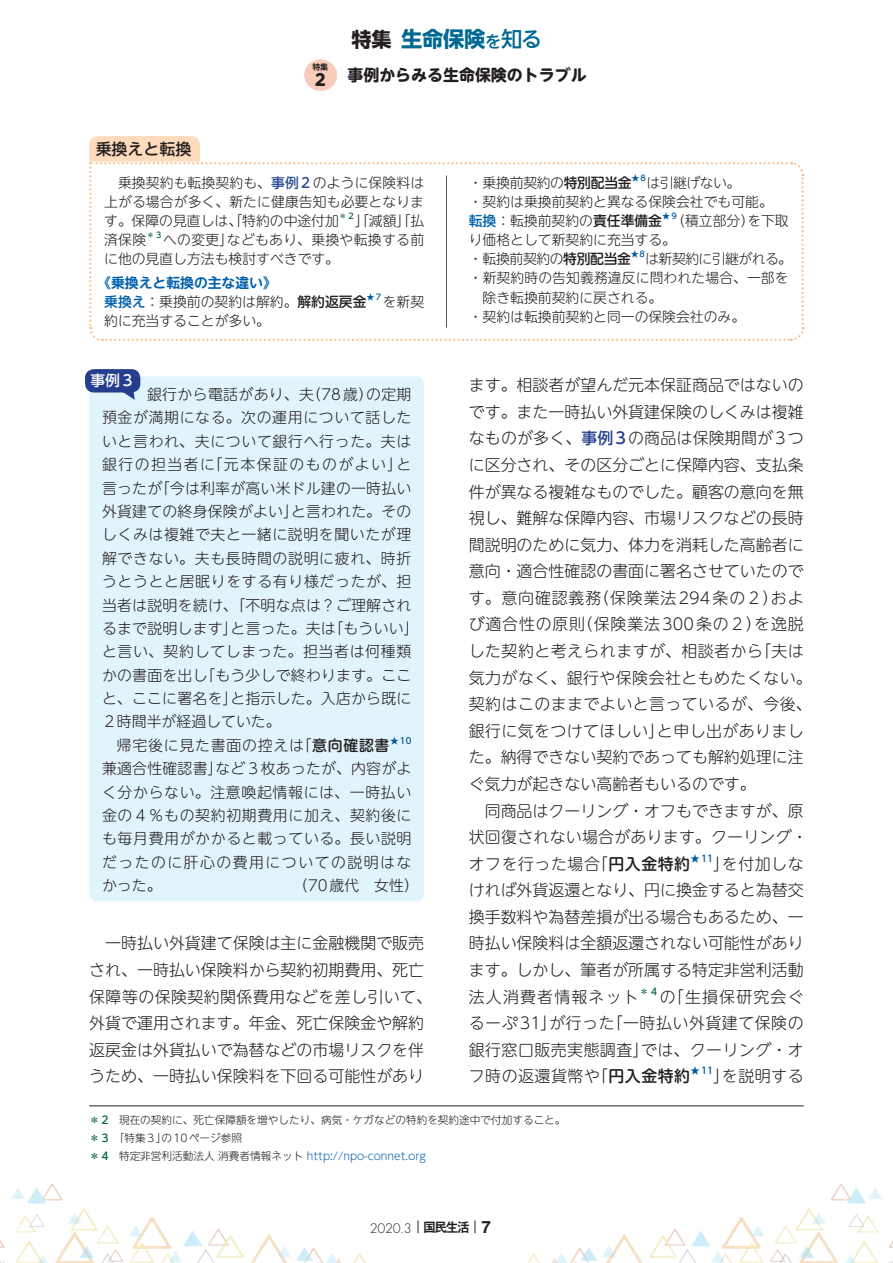
<style>
.page{position:relative;width:893px;height:1263px;background:#fff}
.page>*{position:absolute;margin:0;border:0;box-sizing:border-box;transform-origin:0 0}
.t1{font:700 21.3px "UD Shin Go NT Pro";color:#006991}
.t2{font:300 15.9px/26.5px "UD Shin M Go Pro";color:#231f20}
.t3{font:700 15.9px "UD Shin M Go Pro";color:#231f20}
.t4{font:500 15.9px "UD Shin M Go Pro";color:#231f20}
.t5{font:800 15.9px "UD Shin M Go Pro";color:#231f20}
.t6{font:300 14.85px/23.4px "UD Shin M Go Pro";letter-spacing:.045em;color:#231f20;text-align:justify}
.t7{font:300 14.85px "UD Shin M Go Pro";letter-spacing:.015em;color:#231f20}
.t8{font:300 14.85px "UD Shin M Go Pro";letter-spacing:.025em;color:#231f20}
.t9{font:300 14.85px "UD Shin M Go Pro";letter-spacing:.1em;color:#231f20}
.t10{font:300 14.85px "UD Shin M Go Pro";color:#231f20}
.t11{font:500 14.85px "UD Shin M Go Pro";color:#fff}
.t12{font:300 13.8px/19.2px "UD Shin M Go Pro";color:#231f20}
.t13{font:700 13.8px "UD Shin M Go Pro De";color:#0160ae}
.t14{font:300 13.8px "UD Shin M Go Pro";letter-spacing:-.035em;color:#231f20}
.t15{font:300 12.75px "Futura Std";color:#231f20}
.t16{font:300 10.65px/18px "UD Shin M Go Pro";color:#231f20}
.t17{font:500 9.3px "UD Shin M Go Pro";color:#015a9d}
.t18{font:500 9.3px "UD Shin M Go Pro";color:#026442}
.t19{font:500 8.7px "UD Shin M Go Pro";color:#015a9d}
.t20{font:500 8.1px "UD Shin M Go Pro";color:#015a9d}
.t21{font:500 8.1px "UD Shin M Go Pro";color:#026442}
.t22{font:700 7.95px "UD Shin M Go Pro De";color:#231f20}
.s1{font-family:"UD Shin Go Pro";font-size:20.1px;color:#231f20}
.s2{font-weight:500;font-size:16.95px}
.s3{font-weight:500}
.s4{font-weight:500;color:#2a4d97}
.s5{font-weight:500;color:#0160ae}
.s6{font-weight:500;color:#253f8e}
.s7{font-weight:500;color:#026442}
.s8{color:#0160ae}
.s9{font-family:"Gothic MB101 Pro De";font-weight:700}
.s10{font-family:"Helvetica LT Std";font-weight:700;font-size:16.95px}
</style>
<div class="page">
<img style="left:0;top:1183px;width:893px;height:80px">
<svg style="left:418px;top:1220px;width:1px;height:13px"></svg>
<svg style="left:475px;top:1220px;width:1px;height:13px"></svg>
<img style="left:305px;top:60px;width:31px;height:31px">
<div style="left:89px;top:376px;width:335px;height:525px;background:#e1f4fc;border-radius:9px"></div>
<div style="left:85px;top:369px;width:55px;height:23px;background:#253f8e;border-radius:9px"></div>
<svg style="left:122px;top:391px;width:13px;height:9px"></svg>
<hr style="left:89px;top:1105px;width:715px;height:1px;background:#231f20">
<svg style="left:89px;top:136px;width:716px;height:205px"></svg>
<hr style="left:446px;top:175px;width:1px;height:153px;background:#57585a">
<h1 class="t1" style="left:351px;top:21px;width:192px"><span class="s1">特集</span>生命保険<span class="s2">を</span><span class="s3">知る</span></h1>
<p class="t22" style="left:312px;top:61px;width:17px">特集</p>
<p class="t5" style="left:315px;top:67px;width:12px">2</p>
<p class="t3" style="left:347px;top:62px;width:241px">事例からみる生命保険のトラブル</p>
<p class="t4" style="left:96px;top:136px;width:97px">乗換えと転換</p>
<p class="t12" style="left:104px;top:172px;width:322px;text-align:justify;text-indent:14px">乗換契約も転換契約も、<span class="s4">事例２</span>のように保険料は上がる場合が多く、新たに健康告知も必要となります。保障の見直しは、「特約の中途付加</p>
<p class="t21" style="left:339px;top:209px;width:18px">＊２</p>
<p class="t12" style="left:355px;top:210px;width:71px">」「減額」「払</p>
<p class="t12" style="left:104px;top:230px;width:44px">済保険</p>
<p class="t21" style="left:146px;top:229px;width:18px">＊３</p>
<p class="t12" style="left:104px;top:230px;width:321px;text-indent:59px">への変更」などもあり、乗換や転換する前に他の見直し方法も検討すべきです。</p>
<p class="t13" style="left:97px;top:271px;width:181px">《乗換えと転換の主な違い》</p>
<p class="t12" style="left:104px;top:291px;width:264px"><span class="s5">乗換え</span>：乗換前の契約は解約。<span class="s3">解約返戻金</span></p>
<p class="t20" style="left:367px;top:290px;width:18px">★７</p>
<p class="t12" style="left:383px;top:291px;width:43px">を新契</p>
<p class="t12" style="left:104px;top:310px;width:167px">約に充当することが多い。</p>
<p class="t12" style="left:469px;top:172px;width:164px">・乗換前契約の<span class="s3">特別配当金</span></p>
<p class="t20" style="left:631px;top:171px;width:17px">★８</p>
<p class="t12" style="left:469px;top:172px;width:306px;text-indent:178px">は引継げない。<br>・契約は乗換前契約と異なる保険会社でも可能。<span class="s5">転換</span>：転換前契約の<span class="s3">責任準備金</span></p>
<p class="t20" style="left:662px;top:209px;width:18px">★９</p>
<p class="t12" style="left:469px;top:210px;width:321px;text-indent:203px">（積立部分）を下取り価格として新契約に充当する。<br>・転換前契約の<span class="s3">特別配当金</span></p>
<p class="t20" style="left:631px;top:248px;width:17px">★８</p>
<p class="t14" style="left:645px;top:248px;width:148px">は新契約に引継がれる。</p>
<p class="t12" style="left:469px;top:268px;width:321px">・新契約時の告知義務違反に問われた場合、一部を</p>
<p class="t12" style="left:483px;top:287px;width:181px">除き転換前契約に戻される。</p>
<p class="t12" style="left:469px;top:306px;width:278px">・契約は転換前契約と同一の保険会社のみ。</p>
<p class="t11" style="left:90px;top:369px;width:46px">事例３</p>
<p class="t2" style="left:469px;top:371px;width:344px">ます。相談者が望んだ元本保証商品ではないのです。また一時払い外貨建保険のしくみは複雑なものが多く、<span class="s6">事例3</span>の商品は保険期間が3つに区分され、その区分ごとに保障内容、支払条件が異なる複雑なものでした。顧客の意向を無視し、難解な保障内容、市場リスクなどの長時間説明のために気力、体力を消耗した高齢者に意向・適合性確認の書面に署名させていたのです。意向確認義務（保険業法294条の２）および適合性の原則（保険業法300条の２）を逸脱した契約と考えられますが、相談者から「夫は気力がなく、銀行や保険会社ともめたくない。契約はこのままでよいと言っているが、今後、銀行に気をつけてほしい」と申し出がありました。納得できない契約であっても解約処理に注ぐ気力が起きない高齢者もいるのです。</p>
<p class="t2" style="left:469px;top:796px;width:340px;text-indent:16px">同商品はクーリング・オフもできますが、原状回復されない場合があります。クーリング・オフを行った場合「<span class="s3">円入金特約</span></p>
<p class="t8" style="left:117px;top:382px;width:296px">　　銀行から電話があり、夫（78歳）の定期</p>
<p class="t6" style="left:102px;top:405px;width:311px">預金が満期になる。次の運用について話した</p>
<p class="t6" style="left:102px;top:429px;width:311px">いと言われ、夫について銀行へ行った。夫は</p>
<p class="t9" style="left:102px;top:453px;width:311px">銀行の担当者に「元本保証のものがよい」と</p>
<p class="t7" style="left:102px;top:476px;width:311px">言ったが「今は利率が高い米ドル建の一時払い</p>
<p class="t7" style="left:102px;top:499px;width:311px">外貨建ての終身保険がよい」と言われた。その</p>
<p class="t6" style="left:102px;top:522px;width:311px">しくみは複雑で夫と一緒に説明を聞いたが理</p>
<p class="t6" style="left:102px;top:546px;width:311px">解できない。夫も長時間の説明に疲れ、時折</p>
<p class="t6" style="left:102px;top:569px;width:311px">うとうとと居眠りをする有り様だったが、担</p>
<p class="t7" style="left:102px;top:593px;width:311px">当者は説明を続け、「不明な点は？ご理解され</p>
<p class="t7" style="left:102px;top:616px;width:318px">るまで説明します」と言った。夫は「もういい」</p>
<p class="t6" style="left:102px;top:639px;width:311px">と言い、契約してしまった。担当者は何種類</p>
<p class="t7" style="left:102px;top:663px;width:311px">かの書面を出し「もう少しで終わります。ここ</p>
<p class="t7" style="left:102px;top:686px;width:311px">と、ここに署名を」と指示した。入店から既に</p>
<p class="t10" style="left:102px;top:710px;width:180px">２時間半が経過していた。</p>
<p class="t6" style="left:117px;top:733px;width:274px">帰宅後に見た書面の控えは「<span class="s3">意向確認書</span></p>
<p class="t19" style="left:390px;top:733px;width:23px">★10</p>
<p class="t6" style="left:102px;top:756px;width:311px">兼適合性確認書」など３枚あったが、内容がよく分からない。注意喚起情報には、一時払い金の４％もの契約初期費用に加え、契約後にも毎月費用がかかると載っている。長い説明だったのに肝心の費用についての説明はなかった。</p>
<p class="t17" style="left:691px;top:851px;width:24px">★11</p>
<p class="t2" style="left:469px;top:849px;width:336px;text-align:justify;text-indent:245px">」を付加しなければ外貨返還となり、円に換金すると為替交換手数料や為替差損が出る場合もあるため、一時払い保険料は全額返還されない可能性があります。しかし、筆者が所属する特定非営利活動法人消費者情報ネット</p>
<p class="t6" style="left:293px;top:873px;width:127px">（70歳代　女性）</p>
<p class="t2" style="left:89px;top:929px;width:344px;text-align:center">一時払い外貨建て保険は主に金融機関で販売<br>され、一時払い保険料から契約初期費用、死亡保障等の保険契約関係費用などを差し引いて、外貨で運用されます。年金、死亡保険金や解約返戻金は外貨払いで為替などの市場リスクを伴うため、一時払い保険料を下回る可能性があり</p>
<p class="t18" style="left:639px;top:983px;width:21px">＊４</p>
<p class="t2" style="left:469px;top:982px;width:336px;text-align:justify;text-indent:191px">の「生損保研究会ぐるーぷ31」が行った「一時払い外貨建て保険の銀行窓口販売実態調査」では、クーリング・オフ時の返還貨幣や「<span class="s3">円入金特約</span></p>
<p class="t17" style="left:691px;top:1063px;width:24px">★11</p>
<p class="t2" style="left:713px;top:1062px;width:92px">」を説明する</p>
<p class="t16" style="left:89px;top:1110px;width:478px"><span class="s7">＊２</span> 現在の契約に、死亡保障額を増やしたり、病気・ケガなどの特約を契約途中で付加すること。<span class="s7">＊３</span>「特集３」の10ページ参照<br><span class="s7">＊４</span> 特定非営利活動法人消費者情報ネット <span class="s8">http://npo-connet.org</span></p>
<p class="t15" style="left:370px;top:1221px;width:122px">2020.3 <span class="s9">国民生活</span> <span class="s10">7</span></p>
</div>
